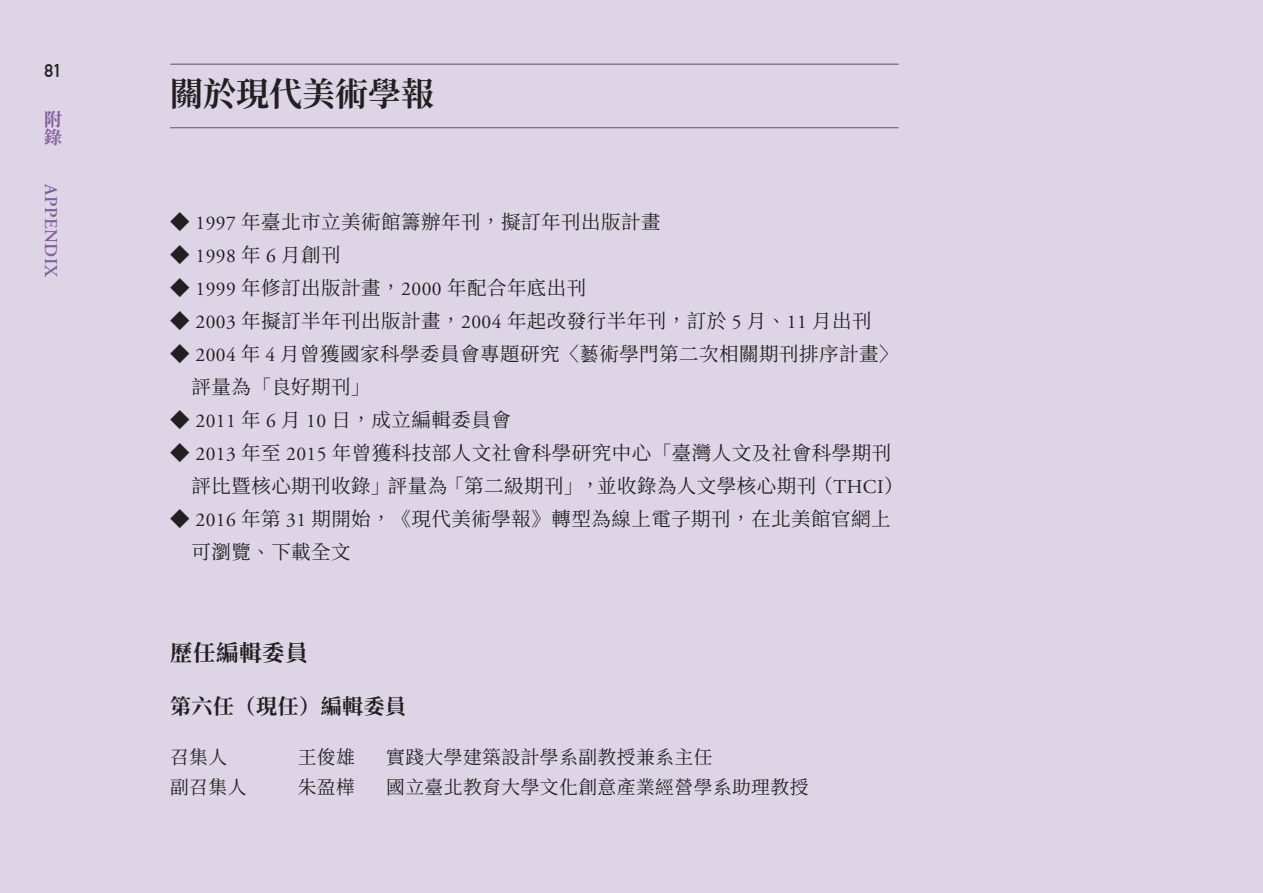
<style>
.page{position:relative;width:1263px;height:893px;background:#ddd5e6}
.page>*{position:absolute;margin:0;border:0;box-sizing:border-box;transform-origin:0 0}
.t1{font:700 33px "Source Han Serif TC";color:#231f20}
.t2{font:700 22.5px "Source Han Serif TC";letter-spacing:.025em;color:#231f20}
.t3{font:700 21px "Source Han Serif TC";letter-spacing:.025em;color:#231f20}
.t4{font:19.5px/33px "Source Han Serif TC";letter-spacing:.025em;color:#231f20}
.t5{font:18.75px "Source Han Serif TC";letter-spacing:.025em;color:#231f20}
.t6{font:600 18px "Adobe Garamond Pro";letter-spacing:.025em;color:#825f9c}
.t7{font:700 18px/18.5px "Source Han Serif TC";color:#825f9c}
.t8{font:700 18px "DIN Alternate";color:#231f20}
.s1{font-family:"Adobe Garamond Pro"}
</style>
<div class="page">
<hr style="left:170px;top:127px;width:729px;height:1px;background:#57585a">
<hr style="left:170px;top:64px;width:729px;height:1px;background:#57585a">
<p class="t8" style="left:44px;top:57px;width:19px">81</p>
<p class="t7" style="left:44px;top:110px;width:20px">附錄</p>
<p class="t6" style="left:61px;top:184px;width:94px;rotate:90deg">APPENDIX</p>
<h1 class="t1" style="left:170px;top:75px;width:265px">關於現代美術學報</h1>
<p class="t4" style="left:170px;top:206px;width:492px">◆ <span class="s1">1997</span> 年臺北市立美術館籌辦年刊，擬訂年刊出版計畫</p>
<p class="t4" style="left:170px;top:239px;width:172px">◆ <span class="s1">1998</span> 年 <span class="s1">6</span> 月創刊</p>
<p class="t4" style="left:170px;top:272px;width:418px">◆ <span class="s1">1999</span> 年修訂出版計畫，<span class="s1">2000</span> 年配合年底出刊</p>
<p class="t4" style="left:170px;top:305px;width:703px">◆ <span class="s1">2003</span> 年擬訂半年刊出版計畫，<span class="s1">2004</span> 年起改發行半年刊，訂於 <span class="s1">5</span> 月、<span class="s1">11</span> 月出刊</p>
<p class="t4" style="left:191px;top:338px;width:709px;text-indent:-21px">◆ <span class="s1">2004</span> 年 <span class="s1">4</span> 月曾獲國家科學委員會專題研究〈藝術學門第二次相關期刊排序計畫〉評量為「良好期刊」</p>
<p class="t4" style="left:170px;top:404px;width:342px">◆ <span class="s1">2011</span> 年 <span class="s1">6</span> 月 <span class="s1">10</span> 日，成立編輯委員會</p>
<p class="t4" style="left:191px;top:437px;width:714px;text-indent:-21px">◆ <span class="s1">2013</span> 年至 <span class="s1">2015</span> 年曾獲科技部人文社會科學研究中心「臺灣人文及社會科學期刊評比暨核心期刊收錄」評量為「第二級期刊」，並收錄為人文學核心期刊（<span class="s1">THCI</span>）</p>
<p class="t4" style="left:191px;top:503px;width:701px;text-indent:-21px">◆ <span class="s1">2016</span> 年第 <span class="s1">31</span> 期開始，《現代美術學報》轉型為線上電子期刊，在北美館官網上可瀏覽、下載全文</p>
<p class="t2" style="left:170px;top:640px;width:139px">歷任編輯委員</p>
<p class="t3" style="left:170px;top:694px;width:238px">第六任（現任）編輯委員</p>
<p class="t5" style="left:170px;top:746px;width:59px">召集人</p>
<p class="t5" style="left:298px;top:746px;width:59px">王俊雄</p>
<p class="t5" style="left:386px;top:746px;width:328px">實踐大學建築設計學系副教授兼系主任</p>
<p class="t5" style="left:170px;top:777px;width:78px">副召集人</p>
<p class="t5" style="left:298px;top:777px;width:59px">朱盈樺</p>
<p class="t5" style="left:386px;top:777px;width:424px">國立臺北教育大學文化創意產業經營學系助理教授</p>
</div>
